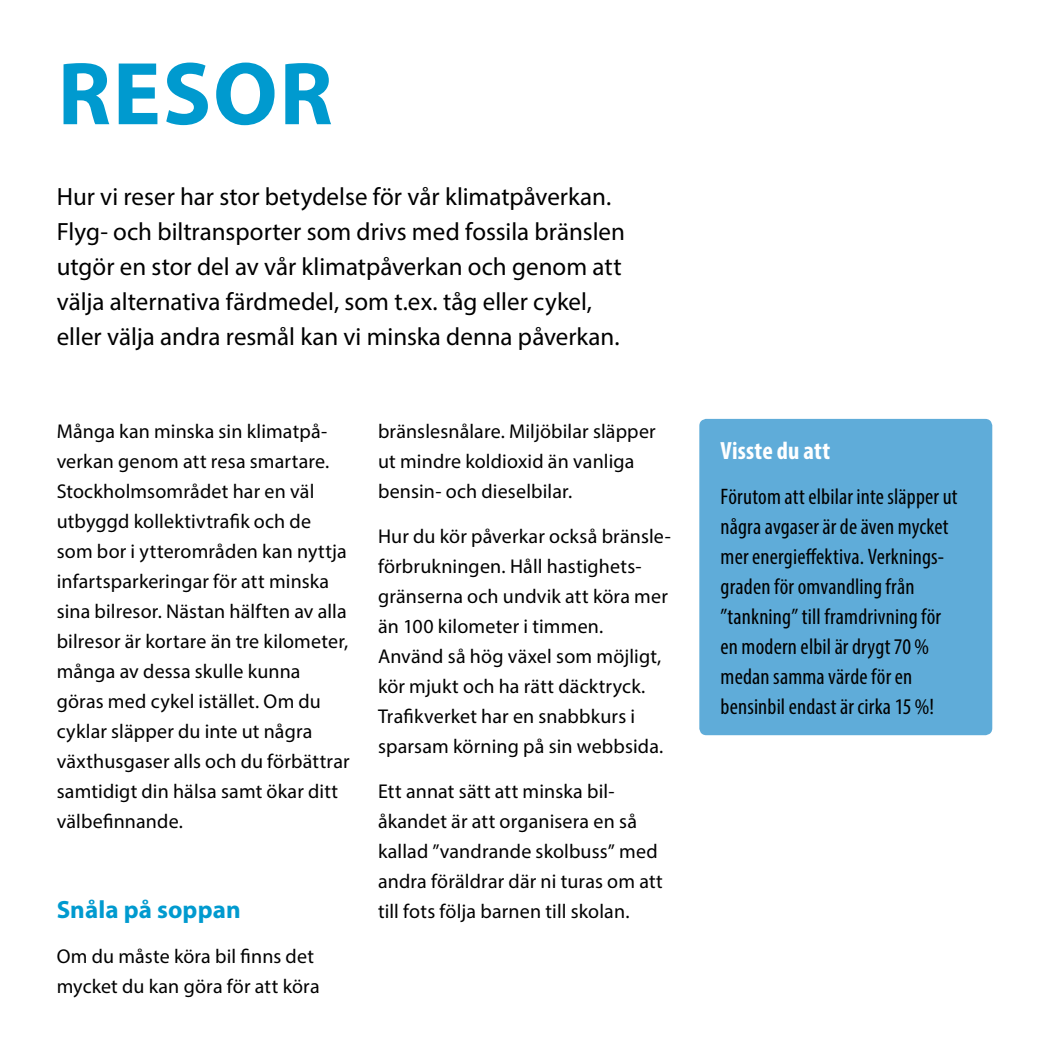
<style>
.page{position:relative;width:1049px;height:1049px;background:#fff}
.page>*{position:absolute;margin:0;border:0;box-sizing:border-box;transform-origin:0 0}
.t1{font:700 90px "Myriad Pro";letter-spacing:.02em;color:#009acf}
.t2{font:25px/35px "Myriad Pro";color:#000}
.t3{font:700 25px "Myriad Pro";letter-spacing:.005em;color:#009acf}
.t4{font:700 condensed 25px "Myriad Pro";letter-spacing:.01em;color:#fff}
.t5{font:condensed 22.5px/30px "Myriad Pro";letter-spacing:.005em;color:#000}
.t6{font:20px/30px "Myriad Pro";letter-spacing:.005em;color:#000}
</style>
<div class="page">
<div style="left:699px;top:419px;width:293px;height:316px;background:#5facd9;border-radius:7px"></div>
<p class="t1" style="left:58px;top:35px;width:277px">RESOR</p>
<p class="t2" style="left:57px;top:179px;width:570px">Hur vi reser har stor betydelse för vår klimatpåverkan.<br>Flyg- och biltransporter som drivs med fossila bränslen utgör en stor del av vår klimatpåverkan och genom att välja alternativa färdmedel, som t.ex. tåg eller cykel, eller välja andra resmål kan vi minska denna påverkan.</p>
<p class="t6" style="left:57px;top:416px;width:294px">Många kan minska sin klimatpå&shy;verkan genom att resa smartare.<br>Stockholmsområdet har en väl utbyggd kollektivtrafik och de som bor i ytterområden kan nyttja infartsparkeringar för att minska sina bilresor. Nästan hälften av alla bilresor är kortare än tre kilometer, många av dessa skulle kunna göras med cykel istället. Om du cyklar släpper du inte ut några växthusgaser alls och du förbättrar samtidigt din hälsa samt ökar ditt välbefinnande.</p>
<p class="t3" style="left:57px;top:893px;width:186px">Snåla på soppan</p>
<p class="t6" style="left:57px;top:941px;width:264px">Om du måste köra bil finns det mycket du kan göra för att köra</p>
<p class="t6" style="left:378px;top:416px;width:279px">bränslesnålare. Miljöbilar släpper ut mindre koldioxid än vanliga bensin- och dieselbilar.</p>
<p class="t6" style="left:378px;top:521px;width:294px">Hur du kör påverkar också bränsle&shy;förbrukningen. Håll hastighets&shy;gränserna och undvik att köra mer än 100 kilometer i timmen.<br>Använd så hög växel som möjligt, kör mjukt och ha rätt däcktryck.<br>Trafikverket har en snabbkurs i sparsam körning på sin webbsida.</p>
<p class="t6" style="left:378px;top:776px;width:286px">Ett annat sätt att minska bil&shy;åkandet är att organisera en så kallad ”vandrande skolbuss” med andra föräldrar där ni turas om att till fots följa barnen till skolan.</p>
<p class="t4" style="left:720px;top:435px;width:111px">Visste du att</p>
<p class="t5" style="left:720px;top:481px;width:239px">Förutom att elbilar inte släpper ut några avgaser är de även mycket mer energieffektiva. Verknings&shy;graden för omvandling från ”tankning” till framdrivning för en modern elbil är drygt 70 % medan samma värde för en bensinbil endast är cirka 15 %!</p>
</div>
